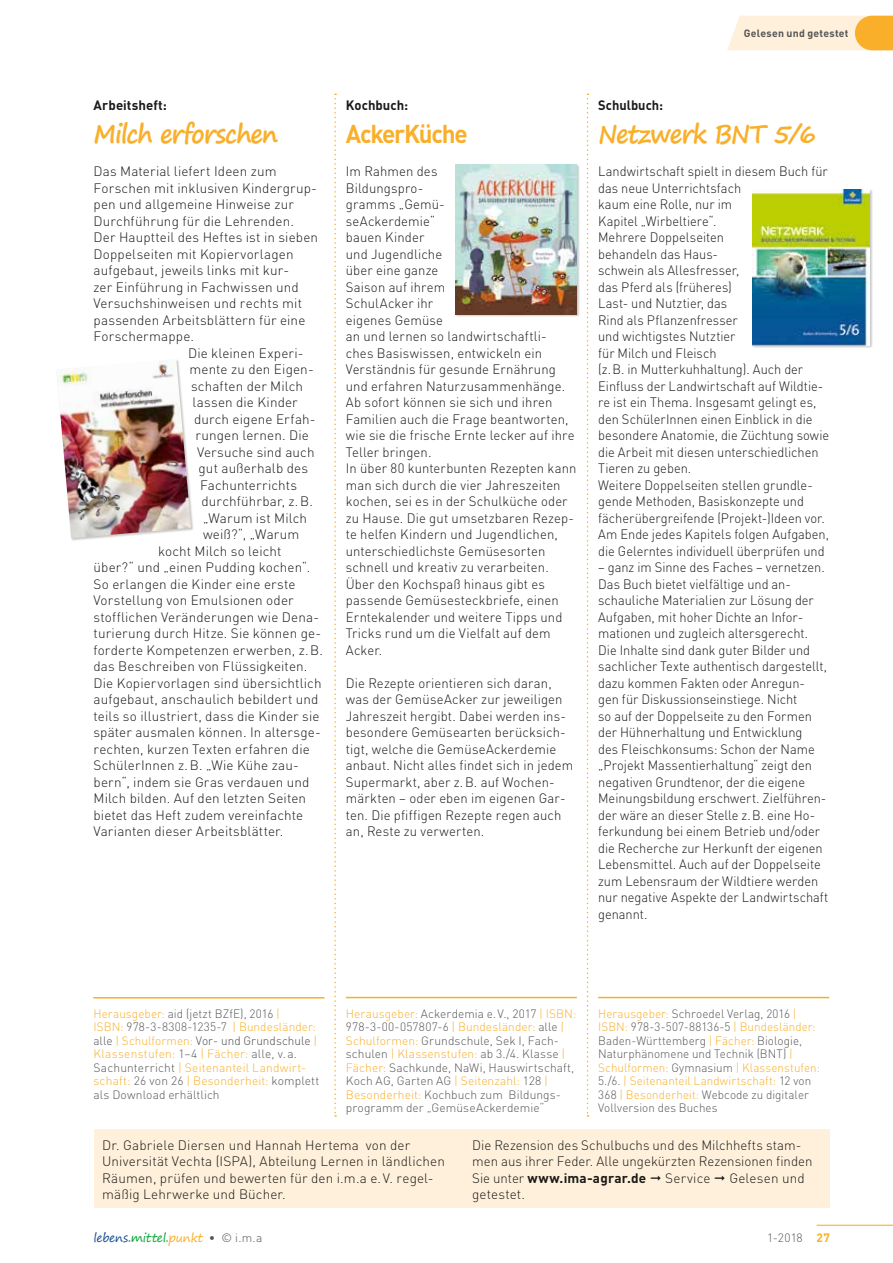
<style>
.page{position:relative;width:893px;height:1263px;background:#fff}
.page>*{position:absolute;margin:0;border:0;box-sizing:border-box;transform-origin:0 0}
.t1{font:700 25.5px "Segoe Print";letter-spacing:-.04em;color:#f9af2a;scale:.95 1}
.t2{font:700 25.5px "DINOT";letter-spacing:-.055em;color:#f9af2a;scale:.95 1}
.t3{font:300 13.5px/16.5px "DINOT";letter-spacing:.01em;color:#1a1a18}
.t4{font:300 13.5px/16.5px "DINOT";letter-spacing:.01em;color:#1a1a18;scale:.95 1}
.t5{font:700 13.5px "DINOT";letter-spacing:.005em;color:#1a1a18}
.t6{font:700 13.5px "DINOT";letter-spacing:.005em;color:#1a1a18;scale:.95 1}
.t7{font:300 12px/13.5px "DINOT";letter-spacing:.005em;color:#565656}
.t8{font:300 12px/13.5px "DINOT";letter-spacing:.01em;color:#f9af2a}
.t9{font:12px "Segoe Print";letter-spacing:-.025em;color:#155193}
.t10{font:700 10.5px "DINOT";letter-spacing:.025em;color:#565656}
.s1{color:#565656}
.s2{color:#4b4a4a}
.s3{color:#f9af2a}
.s4{font-weight:700}
.s5{color:#0aa537}
.s6{font-family:"DINOT";font-weight:300;color:#565656}
.s7{font-weight:700;color:#f9af2a}
</style>
<div class="page">
<div style="left:94px;top:1129px;width:735px;height:79px;background:#fef0da"></div>
<svg style="left:334px;top:94px;width:2px;height:1023px"></svg>
<svg style="left:587px;top:94px;width:1px;height:1023px"></svg>
<hr style="left:346px;top:997px;width:231px;height:1px;background:#f9af2a">
<hr style="left:93px;top:997px;width:231px;height:1px;background:#f9af2a">
<hr style="left:598px;top:997px;width:231px;height:1px;background:#f9af2a">
<div style="left:56px;top:359px;width:138px;height:182px;background:#1a1a18;opacity:.25"></div>
<img style="left:56px;top:359px;width:135px;height:179px">
<div style="left:455px;top:164px;width:125px;height:153px;background:#1a1a18;opacity:.25"></div>
<img style="left:456px;top:164px;width:121px;height:150px">
<div style="left:752px;top:189px;width:121px;height:159px;background:#1a1a18;opacity:.25"></div>
<img style="left:752px;top:189px;width:118px;height:156px">
<svg style="left:727px;top:16px;width:166px;height:34px;background:#fce3b6"></svg>
<hr style="left:817px;top:1225px;width:76px;height:1px;background:#f9af2a">
<hr style="left:0;top:684px;width:1px;height:31px;background:#38aa34">
<p class="t10" style="left:744px;top:26px;width:106px">Gelesen und getestet</p>
<p class="t5" style="left:94px;top:96px;width:75px">Arbeitsheft:</p>
<h1 class="t1" style="left:94px;top:111px;width:196px">Milch erforschen</h1>
<p class="t3" style="left:94px;top:163px;width:184px">Das Material liefert Ideen zum</p>
<p class="t3" style="left:94px;top:179px;width:225px">Forschen mit inklusiven Kindergrup-</p>
<p class="t3" style="left:94px;top:196px;width:202px">pen und allgemeine Hinweise zur</p>
<p class="t3" style="left:94px;top:212px;width:202px">Durchführung für die Lehrenden.</p>
<p class="t3" style="left:94px;top:229px;width:226px">Der Hauptteil des Heftes ist in sieben</p>
<p class="t3" style="left:94px;top:245px;width:201px">Doppelseiten mit Kopiervorlagen</p>
<p class="t3" style="left:94px;top:262px;width:197px">aufgebaut, jeweils links mit kur-</p>
<p class="t3" style="left:94px;top:278px;width:207px">zer Einführung in Fachwissen und</p>
<p class="t3" style="left:94px;top:295px;width:210px">Versuchshinweisen und rechts mit</p>
<p class="t3" style="left:94px;top:311px;width:213px">passenden Arbeitsblättern für eine</p>
<p class="t3" style="left:94px;top:328px;width:102px">Forschermappe.</p>
<p class="t3" style="left:188px;top:344px;width:117px">Die kleinen Experi-</p>
<p class="t3" style="left:190px;top:361px;width:126px">mente zu den Eigen-</p>
<p class="t3" style="left:191px;top:377px;width:114px">schaften der Milch</p>
<p class="t3" style="left:193px;top:394px;width:107px">lassen die Kinder</p>
<p class="t3" style="left:194px;top:410px;width:123px">durch eigene Erfah-</p>
<p class="t3" style="left:196px;top:427px;width:115px">rungen lernen. Die</p>
<p class="t3" style="left:197px;top:443px;width:119px">Versuche sind auch</p>
<p class="t3" style="left:199px;top:460px;width:111px">gut außerhalb des</p>
<p class="t3" style="left:200px;top:476px;width:99px">Fachunterrichts</p>
<p class="t3" style="left:202px;top:493px;width:113px">durchführbar, z.B.</p>
<p class="t3" style="left:203px;top:509px;width:105px">„Warum ist Milch</p>
<p class="t3" style="left:203px;top:526px;width:98px">weiß?“, „Warum</p>
<p class="t3" style="left:158px;top:542px;width:125px">kocht Milch so leicht</p>
<p class="t3" style="left:94px;top:559px;width:218px">über?“ und „einen Pudding kochen“.</p>
<p class="t3" style="left:94px;top:575px;width:204px">So erlangen die Kinder eine erste</p>
<p class="t3" style="left:94px;top:592px;width:202px">Vorstellung von Emulsionen oder</p>
<p class="t3" style="left:94px;top:608px;width:227px">stofflichen Veränderungen wie Dena-</p>
<p class="t3" style="left:94px;top:625px;width:229px">turierung durch Hitze. Sie können ge-</p>
<p class="t3" style="left:94px;top:641px;width:231px">forderte Kompetenzen erwerben, z.B.</p>
<p class="t3" style="left:94px;top:658px;width:215px">das Beschreiben von Flüssigkeiten.</p>
<p class="t3" style="left:94px;top:674px;width:229px">Die Kopiervorlagen sind übersichtlich</p>
<p class="t3" style="left:94px;top:691px;width:227px">aufgebaut, anschaulich bebildert und</p>
<p class="t3" style="left:94px;top:707px;width:227px">teils so illustriert, dass die Kinder sie</p>
<p class="t3" style="left:94px;top:724px;width:229px">später ausmalen können. In altersge-</p>
<p class="t3" style="left:94px;top:740px;width:218px">rechten, kurzen Texten erfahren die</p>
<p class="t3" style="left:94px;top:757px;width:207px">SchülerInnen z.B. „Wie Kühe zau-</p>
<p class="t3" style="left:94px;top:773px;width:217px">bern“, indem sie Gras verdauen und</p>
<p class="t3" style="left:94px;top:790px;width:214px">Milch bilden. Auf den letzten Seiten</p>
<p class="t3" style="left:94px;top:806px;width:211px">bietet das Heft zudem vereinfachte</p>
<p class="t3" style="left:94px;top:823px;width:191px">Varianten dieser Arbeitsblätter.</p>
<p class="t5" style="left:346px;top:96px;width:64px">Kochbuch:</p>
<h1 class="t2" style="left:346px;top:117px;width:130px">AckerKüche</h1>
<p class="t3" style="left:346px;top:163px;width:232px">Im Rahmen des<br>Bildungspro-<br>gramms „Gemü-<br>seAckerdemie“<br>bauen Kinder<br>und Jugendliche<br>über eine ganze<br>Saison auf ihrem<br>SchulAcker ihr<br>eigenes Gemüse<br>an und lernen so landwirtschaftli&shy;ches Basiswissen, entwickeln ein<br>Verständnis für gesunde Ernährung und erfahren Naturzusammenhänge.<br>Ab sofort können sie sich und ihren<br>Familien auch die Frage beantworten, wie sie die frische Ernte lecker auf ihre<br>Teller bringen.<br>In über 80 kunterbunten Rezepten kann man sich durch die vier Jahreszeiten kochen, sei es in der Schulküche oder zu Hause. Die gut umsetzbaren Rezep&shy;te helfen Kindern und Jugendlichen, unterschiedlichste Gemüsesorten schnell und kreativ zu verarbeiten.<br>Über den Kochspaß hinaus gibt es passende Gemüsesteckbriefe, einen<br>Erntekalender und weitere Tipps und<br>Tricks rund um die Vielfalt auf dem<br>Acker.</p>
<p class="t3" style="left:346px;top:674px;width:229px">Die Rezepte orientieren sich daran, was der GemüseAcker zur jeweiligen Jahreszeit hergibt. Dabei werden ins&shy;besondere Gemüsearten berücksich&shy;tigt, welche die GemüseAckerdemie anbaut. Nicht alles findet sich in jedem Supermarkt, aber z.B. auf Wochen&shy;märkten – oder eben im eigenen Gar&shy;ten. Die pfiffigen Rezepte regen auch an, Reste zu verwerten.</p>
<p class="t6" style="left:598px;top:96px;width:70px">Schulbuch:</p>
<h1 class="t1" style="left:598px;top:111px;width:231px">Netzwerk BNT 5/6</h1>
<p class="t4" style="left:598px;top:163px;width:245px">Landwirtschaft spielt in diesem Buch für das neue Unterrichtsfach<br>kaum eine Rolle, nur im<br>Kapitel „Wirbeltiere“.<br>Mehrere Doppelseiten<br>behandeln das Haus-<br>schwein als Allesfresser,<br>das Pferd als (früheres)<br>Last- und Nutztier, das<br>Rind als Pflanzenfresser<br>und wichtigstes Nutztier<br>für Milch und Fleisch<br>(z.B. in Mutterkuhhaltung). Auch der<br>Einfluss der Landwirtschaft auf Wildtie&shy;re ist ein Thema. Insgesamt gelingt es, den SchülerInnen einen Einblick in die besondere Anatomie, die Züchtung sowie die Arbeit mit diesen unterschiedlichen<br>Tieren zu geben.<br>Weitere Doppelseiten stellen grundle&shy;gende Methoden, Basiskonzepte und fächerübergreifende (Projekt-)Ideen vor.<br>Am Ende jedes Kapitels folgen Aufgaben, die Gelerntes individuell überprüfen und</p>
<p class="t4" style="left:598px;top:559px;width:244px">– ganz im Sinne des Faches – vernetzen.<br>Das Buch bietet vielfältige und an&shy;schauliche Materialien zur Lösung der Aufgaben, mit hoher Dichte an Infor&shy;mationen und zugleich altersgerecht.<br>Die Inhalte sind dank guter Bilder und sachlicher Texte authentisch dargestellt, dazu kommen Fakten oder Anregun&shy;gen für Diskussionseinstiege. Nicht<br>so auf der Doppelseite zu den Formen der Hühnerhaltung und Entwicklung<br>des Fleischkonsums: Schon der Name „Projekt Massentierhaltung“ zeigt den negativen Grundtenor, der die eigene Meinungsbildung erschwert. Zielführen&shy;der wäre an dieser Stelle z.B. eine Ho&shy;ferkundung bei einem Betrieb und/oder die Recherche zur Herkunft der eigenen Lebensmittel. Auch auf der Doppelseite zum Lebensraum der Wildtiere werden nur negative Aspekte der Landwirtschaft genannt.</p>
<p class="t8" style="left:93px;top:1006px;width:227px">Herausgeber: <span class="s1">aid (jetzt BZfE), 2016</span> |<br>ISBN: <span class="s1">978-3-8308-1235-7</span> | Bundesländer: <span class="s1">alle</span> | Schulformen: <span class="s2">Vor- und Grundschule</span> | Klassenstufen: <span class="s1">1–4</span> | Fächer: <span class="s1">alle, v.a.<br>Sachunterricht</span> | Seitenanteil Landwirt&shy;schaft: <span class="s1">26 von 26</span> | Besonderheit: <span class="s1">komplett als Download erhältlich</span></p>
<p class="t7" style="left:346px;top:1006px;width:232px"><span class="s3">Herausgeber:</span> Ackerdemia e.V., 2017 <span class="s3">| ISBN:<br></span>978-3-00-057807-6 <span class="s3">| Bundesländer:</span> alle <span class="s3">| Schulformen:</span> Grundschule, Sek I, Fach&shy;schulen <span class="s3">| Klassenstufen:</span> ab 3./4. Klasse <span class="s3">| Fächer:</span> Sachkunde, NaWi, Hauswirtschaft, Koch AG, Garten AG <span class="s3">| Seitenzahl:</span> 128 <span class="s3">| Besonderheit:</span> Kochbuch zum Bildungs&shy;programm der „GemüseAckerdemie“</p>
<p class="t7" style="left:598px;top:1006px;width:223px"><span class="s3">Herausgeber:</span> Schroedel Verlag, 2016 <span class="s3">| ISBN:</span> 978-3-507-88136-5 <span class="s3">| Bundesländer:<br></span>Baden-Württemberg <span class="s3">| Fächer:</span> Biologie, Naturphänomene und Technik (BNT) <span class="s3">| Schulformen:</span> Gymnasium <span class="s3">| Klassenstufen:<br></span>5./6. <span class="s3">| Seitenanteil Landwirtschaft:</span> 12 von 368 <span class="s3">| Besonderheit:</span> Webcode zu digitaler Vollversion des Buches</p>
<p class="t3" style="left:102px;top:1136px;width:344px">Dr. Gabriele Diersen und Hannah Hertema von der Universität Vechta (ISPA), Abteilung Lernen in ländlichen Räumen, prüfen und bewerten für den i.m.a e.V. regel&shy;mäßig Lehrwerke und Bücher.</p>
<p class="t3" style="left:472px;top:1136px;width:342px">Die Rezension des Schulbuchs und des Milchhefts stam&shy;men aus ihrer Feder. Alle ungekürzten Rezensionen finden Sie unter <span class="s4">www.ima-agrar.de</span> ◻ Service ◻ Gelesen und getestet.</p>
<p class="t9" style="left:94px;top:1227px;width:170px">lebens.<span class="s5">mittel.</span><span class="s3">punkt</span> <span class="s6">• © i.m.a</span></p>
<p class="t7" style="left:767px;top:1231px;width:64px">1-2018 <span class="s7">27</span></p>
</div>
